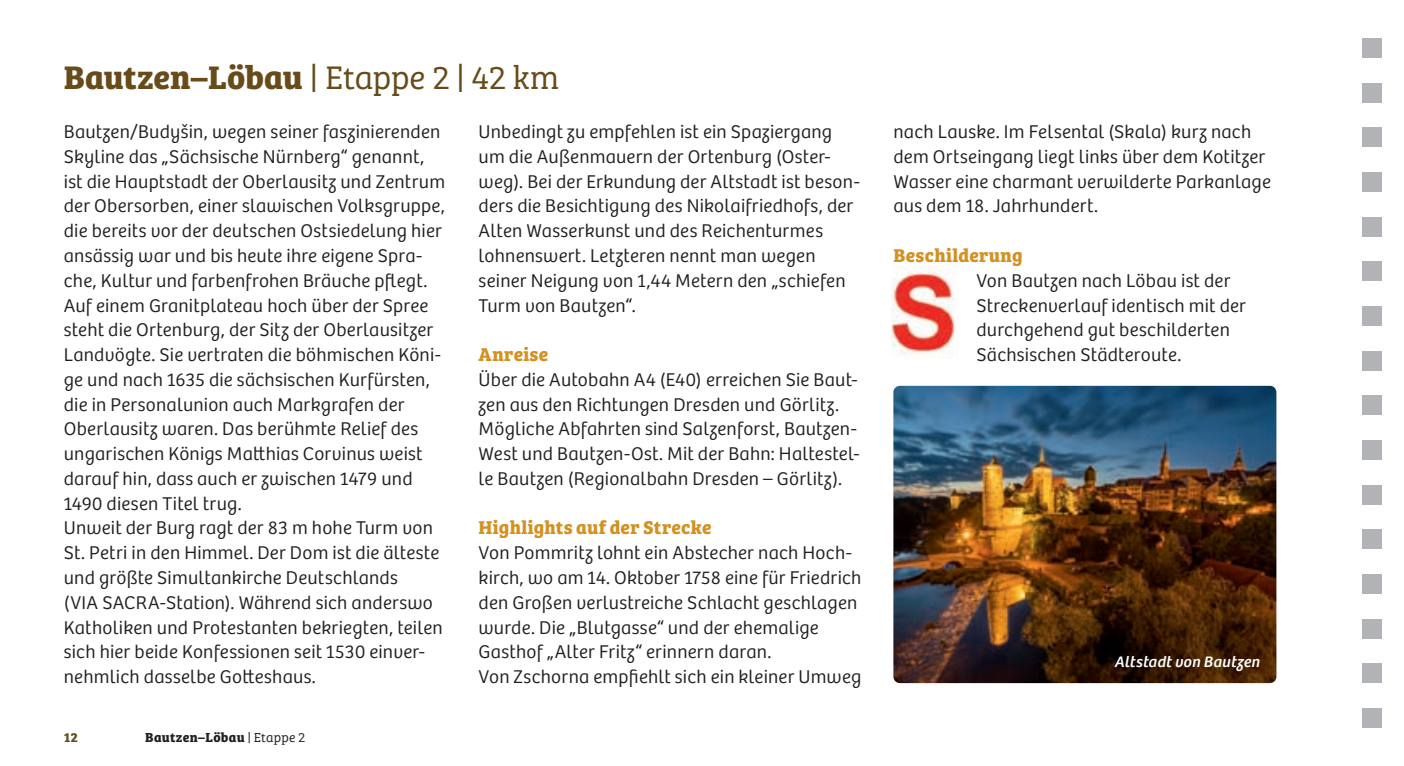
<style>
.page{position:relative;width:1404px;height:766px;background:#fff}
.page>*{position:absolute;margin:0;border:0;box-sizing:border-box;transform-origin:0 0}
.VS_Etappe_Überschrif{font:700 33.75px "Bree Serif";letter-spacing:-.005em;color:#674b18}
.VS_Inhalt{font:300 19.12px/24.8px "Bree";letter-spacing:.01em;color:#231f20}
.VS_Inhalt-2{font:700 19.12px "Bree Serif";letter-spacing:.015em;color:#d29121}
.VS_Bildunterschrift{font:italic 15.75px "Bree";letter-spacing:.015em;color:#fff}
.VS_Etappe_Überschrif-2{font:700 13.5px "Bree Serif";letter-spacing:.02em;color:#231f20}
.VS_Etappe_Überschrif-3{font:700 13.5px "Bree Serif";color:#674b18}
.s1{font-family:"Bree Serif Lt";font-weight:400}
</style>
<div class="page">
<img style="left:893px;top:386px;width:383px;height:297px">
<img style="left:891px;top:265px;width:66px;height:90px">
<div style="left:1362px;top:38px;width:19px;height:19px;background:#b2b3b7"></div>
<div style="left:1362px;top:83px;width:19px;height:19px;background:#b2b3b7"></div>
<div style="left:1362px;top:128px;width:19px;height:19px;background:#b2b3b7"></div>
<div style="left:1362px;top:172px;width:19px;height:19px;background:#b2b3b7"></div>
<div style="left:1362px;top:217px;width:19px;height:19px;background:#b2b3b7"></div>
<div style="left:1362px;top:261px;width:19px;height:20px;background:#b2b3b7"></div>
<div style="left:1362px;top:306px;width:19px;height:19px;background:#b2b3b7"></div>
<div style="left:1362px;top:351px;width:19px;height:19px;background:#b2b3b7"></div>
<div style="left:1362px;top:395px;width:19px;height:20px;background:#b2b3b7"></div>
<div style="left:1362px;top:440px;width:19px;height:19px;background:#b2b3b7"></div>
<div style="left:1362px;top:485px;width:19px;height:19px;background:#b2b3b7"></div>
<div style="left:1362px;top:529px;width:19px;height:20px;background:#b2b3b7"></div>
<div style="left:1362px;top:574px;width:19px;height:19px;background:#b2b3b7"></div>
<div style="left:1362px;top:619px;width:19px;height:19px;background:#b2b3b7"></div>
<div style="left:1362px;top:663px;width:19px;height:19px;background:#b2b3b7"></div>
<div style="left:1362px;top:708px;width:19px;height:19px;background:#b2b3b7"></div>
<p class="VS_Etappe_Überschrif" style="left:64px;top:50px;width:497px">Bautzen–Löbau <span class="s1">| Etappe 2 | 42 km</span></p>
<p class="VS_Inhalt" style="left:64px;top:118px;width:383px">Bautzen/Budyšin, wegen seiner faszinierenden Skyline das „Sächsische Nürnberg“ genannt, ist die Hauptstadt der Oberlausitz und Zentrum der Obersorben, einer slawischen Volksgruppe, die bereits vor der deutschen Ostsiedelung hier ansässig war und bis heute ihre eigene Spra&shy;che, Kultur und farbenfrohen Bräuche pflegt.<br>Auf einem Granitplateau hoch über der Spree steht die Ortenburg, der Sitz der Oberlausitzer Landvögte. Sie vertraten die böhmischen Köni&shy;ge und nach 1635 die sächsischen Kurfürsten, die in Personalunion auch Markgrafen der Oberlausitz waren. Das berühmte Relief des ungarischen Königs Matthias Corvinus weist darauf hin, dass auch er zwischen 1479 und 1490 diesen Titel trug.</p>
<p class="VS_Inhalt" style="left:64px;top:514px;width:380px">Unweit der Burg ragt der 83 m hohe Turm von St. Petri in den Himmel. Der Dom ist die älteste und größte Simultankirche Deutschlands<br>(VIA SACRA-Station). Während sich anderswo Katholiken und Protestanten bekriegten, teilen sich hier beide Konfessionen seit 1530 einver&shy;nehmlich dasselbe Gotteshaus.</p>
<p class="VS_Etappe_Überschrif-3" style="left:64px;top:727px;width:15px">12</p>
<p class="VS_Etappe_Überschrif-2" style="left:145px;top:727px;width:161px">Bautzen–Löbau <span class="s1">| Etappe 2</span></p>
<p class="VS_Inhalt" style="left:478px;top:118px;width:382px">Unbedingt zu empfehlen ist ein Spaziergang um die Außenmauern der Ortenburg (Oster&shy;weg). Bei der Erkundung der Altstadt ist beson&shy;ders die Besichtigung des Nikolaifriedhofs, der Alten Wasserkunst und des Reichenturmes lohnenswert. Letzteren nennt man wegen seiner Neigung von 1,44 Metern den „schiefen Turm von Bautzen“.</p>
<p class="VS_Inhalt-2" style="left:478px;top:339px;width:71px">Anreise</p>
<p class="VS_Inhalt" style="left:478px;top:366px;width:382px">Über die Autobahn A4 (E40) erreichen Sie Baut&shy;zen aus den Richtungen Dresden und Görlitz.<br>Mögliche Abfahrten sind Salzenforst, Bautzen-West und Bautzen-Ost. Mit der Bahn: Haltestel&shy;le Bautzen (Regionalbahn Dresden – Görlitz).</p>
<p class="VS_Inhalt-2" style="left:478px;top:512px;width:234px">Highlights auf der Strecke</p>
<p class="VS_Inhalt" style="left:478px;top:539px;width:384px">Von Pommritz lohnt ein Abstecher nach Hoch&shy;kirch, wo am 14. Oktober 1758 eine für Friedrich den Großen verlustreiche Schlacht geschlagen wurde. Die „Blutgasse“ und der ehemalige Gasthof „Alter Fritz“ erinnern daran.</p>
<p class="VS_Inhalt" style="left:478px;top:663px;width:384px">Von Zschorna empfiehlt sich ein kleiner Umweg</p>
<p class="VS_Inhalt" style="left:893px;top:118px;width:379px">nach Lauske. Im Felsental (Skala) kurz nach dem Ortseingang liegt links über dem Kotitzer Wasser eine charmant verwilderte Parkanlage aus dem 18. Jahrhundert.</p>
<p class="VS_Inhalt-2" style="left:893px;top:240px;width:131px">Beschilderung</p>
<p class="VS_Inhalt" style="left:976px;top:267px;width:271px">Von Bautzen nach Löbau ist der<br>Streckenverlauf identisch mit der durchgehend gut beschilderten<br>Sächsischen Städteroute.</p>
<p class="VS_Bildunterschrift" style="left:1114px;top:649px;width:147px">Altstadt von Bautzen</p>
</div>
